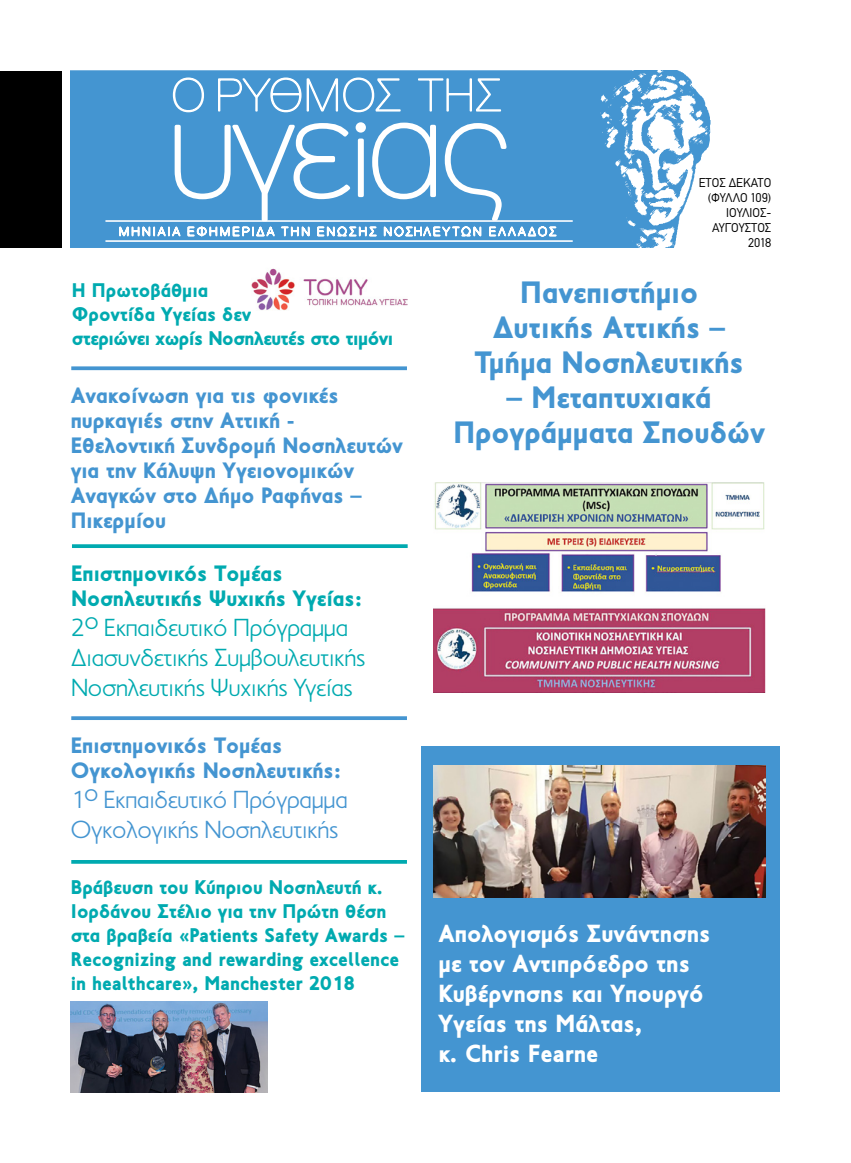
<style>
.page{position:relative;width:851px;height:1163px;background:#fff}
.page>*{position:absolute;margin:0;border:0;box-sizing:border-box;transform-origin:0 0}
.t1{font:900 31.25px/35px "PF Transport";color:#4495d1;text-align:center}
.t2{font:900 25px/30px "PF Transport";color:#fff}
.t3{font:300 25px/30px "PF Transport";letter-spacing:-.01em;color:#00aab0}
.t4{font:300 25px/30px "PF Transport";letter-spacing:-.01em;color:#4495d1}
.t5{font:900 22.5px/25px "PF Transport";color:#4495d1}
.t6{font:900 22.5px/25px "PF Transport";color:#00aab0}
.t7{font:900 20px/24px "PF Transport";color:#00aab0}
.t8{font:900 20px/24px "PF Transport";letter-spacing:-.02em;color:#00aab0}
.t9{font:12.5px/15px "CF Din";color:#000;text-align:right}
</style>
<div class="page">
<div style="left:0;top:71px;width:61px;height:176px;background:#000"></div>
<div style="left:71px;top:71px;width:518px;height:176px;background:#4495d1"></div>
<svg style="left:589px;top:71px;width:121px;height:176px"></svg>
<hr style="left:105px;top:220px;width:467px;height:2px;background:#fff">
<hr style="left:105px;top:240px;width:467px;height:2px;background:#fff">
<svg style="left:118px;top:121px;width:439px;height:119px;background:#63a6d8"></svg>
<div style="left:356px;top:123px;width:9px;height:8px;background:#fff;border-radius:50%"></div>
<div style="left:355px;top:122px;width:11px;height:11px;border:2px solid #fff;border-radius:50%"></div>
<svg style="left:172px;top:77px;width:33px;height:36px"></svg>
<svg style="left:217px;top:73px;width:184px;height:40px;background:#66a8d9"></svg>
<svg style="left:417px;top:78px;width:84px;height:34px;background:#67a8d9"></svg>
<svg style="left:72px;top:544px;width:335px;height:4px"></svg>
<svg style="left:71px;top:716px;width:336px;height:4px"></svg>
<svg style="left:71px;top:366px;width:336px;height:4px"></svg>
<svg style="left:71px;top:860px;width:336px;height:3px"></svg>
<div style="left:421px;top:746px;width:358px;height:345px;background:#4495d1"></div>
<img style="left:71px;top:1001px;width:197px;height:91px">
<img style="left:433px;top:765px;width:332px;height:132px">
<img style="left:434px;top:482px;width:331px;height:111px">
<img style="left:433px;top:608px;width:332px;height:84px">
<img style="left:251px;top:268px;width:156px;height:43px">
<p class="t8" style="left:72px;top:278px;width:323px">Η Πρωτοβάθμια<br>Φροντίδα Υγείας δεν<br>στεριώνει χωρίς Νοσηλευτές στο τιμόνι</p>
<p class="t5" style="left:71px;top:383px;width:333px">Ανακοίνωση για τις φονικές πυρκαγιές στην Αττική -<br>Εθελοντική Συνδρομή Νοσηλευτών για την Κάλυψη Υγειονομικών<br>Αναγκών στο Δήμο Ραφήνας –<br>Πικερμίου</p>
<p class="t6" style="left:71px;top:560px;width:292px">Επιστημονικός Τομέας<br>Νοσηλευτικής Ψυχικής Υγείας:</p>
<p class="t3" style="left:71px;top:612px;width:296px">2ο Εκπαιδευτικό Πρόγραμμα<br>Διασυνδετικής Συμβουλευτικής<br>Νοσηλευτικής Ψυχικής Υγείας</p>
<p class="t5" style="left:71px;top:732px;width:272px">Επιστημονικός Τομέας<br>Ογκολογικής Νοσηλευτικής:</p>
<p class="t4" style="left:71px;top:784px;width:278px">1ο Εκπαιδευτικό Πρόγραμμα<br>Ογκολογικής Νοσηλευτικής</p>
<p class="t7" style="left:71px;top:875px;width:335px">Βράβευση του Κύπριου Νοσηλευτή κ.<br>Ιορδάνου Στέλιο για την Πρώτη θέση στα βραβεία «Patients Safety Awards – Recognizing and rewarding excellence in healthcare», Manchester 2018</p>
<p class="t9" style="left:698px;top:175px;width:74px">ΕΤΟΣ ΔΕΚΑΤΟ (ΦΥΛΛΟ 109)<br>ΙΟΥΛΙΟΣ-<br>ΑΥΓΟΥΣΤΟΣ<br>2018</p>
<h1 class="t1" style="left:474px;top:275px;width:270px">Πανεπιστήμιο<br>Δυτικής Αττικής –<br>Τμήμα Νοσηλευτικής</h1>
<h1 class="t1" style="left:453px;top:380px;width:313px">– Μεταπτυχιακά<br>Προγράμματα Σπουδών</h1>
<p class="t2" style="left:438px;top:918px;width:273px">Απολογισμός Συνάντησης με τον Αντιπρόεδρο της<br>Κυβέρνησης και Υπουργό<br>Υγείας της Μάλτας,<br>κ. Chris Fearne</p>
</div>
